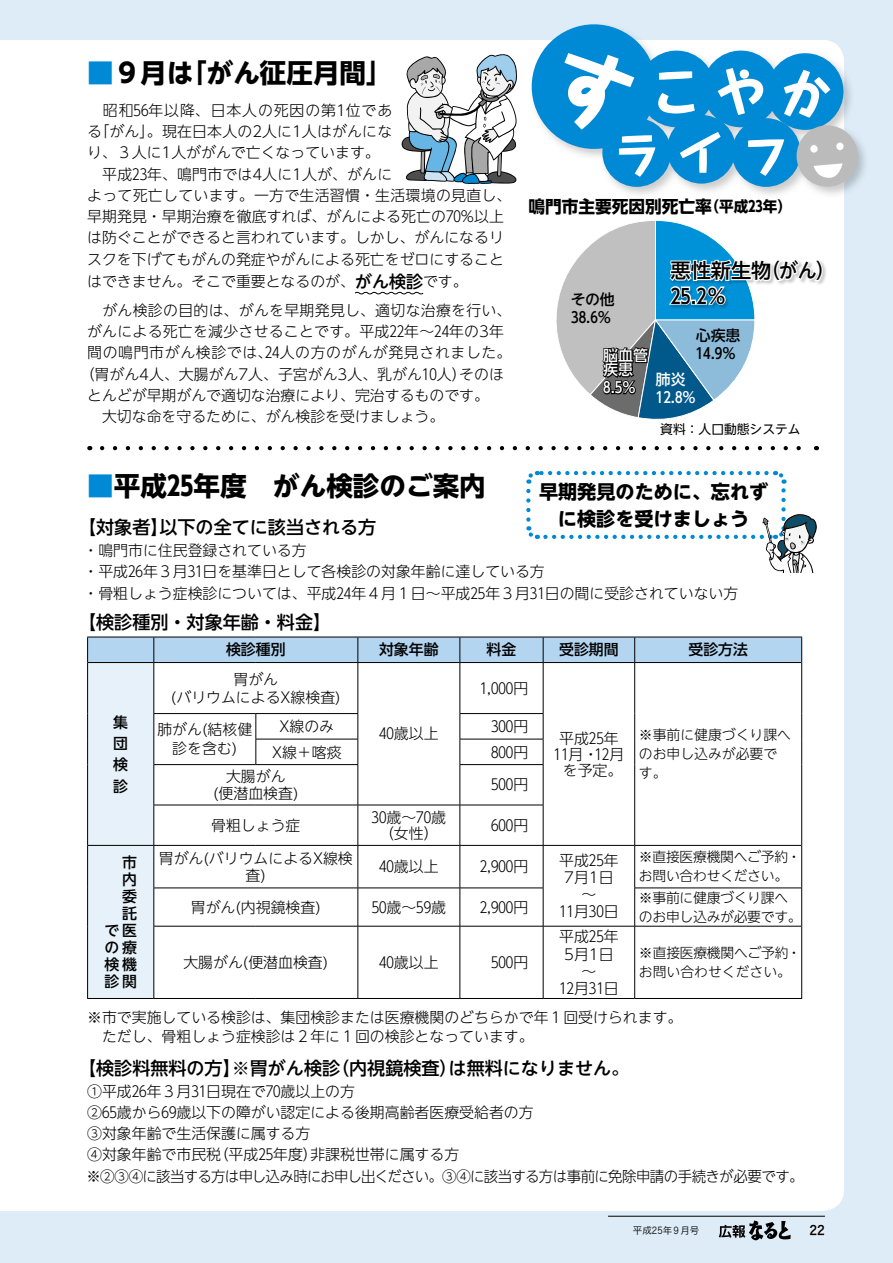
<style>
.page{position:relative;width:893px;height:1263px;background:#ddecf7}
.page>*{position:absolute;margin:0;border:0;box-sizing:border-box;transform-origin:0 0}
.t1{font:700 26.55px "UD Shin Go NT Pro";color:#000}
.t2{font:500 20.25px/25.5px "UD Shin Go NT Pro";color:#000}
.t3{font:500 20.25px "UD Shin Go NT Pro";color:#000;scale:.94 1}
.t4{font:700 19.2px/26.5px "UD Shin Go NT Pro";color:#000;text-align:center}
.t5{font:500 18px "UD Shin Go NT Pro";color:#000}
.t6{font:700 16.95px "UD Shin Go NT Pro";color:#000}
.t7{font:500 16.95px "UD Shin Go NT Pro";color:#000}
.t8{font:15px/18px "UD Shin Go NT Pro Medium 90 pv RKSJ H";color:#000}
.t9{font:15px/18px "UD Shin Go NT Pro Medium 90 pv RKSJ H";color:#fff}
.t10{font:300 14.85px/17px "UD Shin Go NT Pro";color:#000}
.t11{font:300 14.85px/28.7px "UD Shin Go NT Pro";letter-spacing:.02em;color:#000}
.t12{font:300 14.85px/21.3px "UD Shin Go NT Pro";letter-spacing:-.045em;color:#000}
.t13{font:500 14.85px/17px "UD Shin Go NT Pro";color:#000;text-align:justify}
.t14{font:300 14.85px "UD Shin Go NT Pro";letter-spacing:.06em;color:#000}
.t15{font:300 14.85px "UD Shin Go NT Pro";letter-spacing:.045em;color:#000}
.t16{font:700 14.85px "UD Shin Go NT Pro";color:#000}
.t17{font:300 13.8px/19.2px "UD Shin Go NT Pro";letter-spacing:-.02em;color:#000}
.t18{font:300 13.8px/19.2px "UD Shin Go NT Pro";color:#000}
.t19{font:12.75px "UD Shin Go NT Pro";color:#000}
.t20{font:12.75px "Hira Kaku Pro W6";color:#000;scale:.85 1}
.t21{font:9.6px "Hira Kaku Pro W3";color:#000}
.s1{color:#0089d5}
.s2{font-weight:300;font-size:14.85px}
</style>
<div class="page">
<div style="left:0;top:40px;width:844px;height:1171px;background:#fff"></div>
<img style="left:529px;top:40px;width:315px;height:158px">
<div style="left:602px;top:118px;width:69px;height:69px;background:#0089d5;border-radius:50%"></div>
<svg style="left:667px;top:115px;width:69px;height:69px"></svg>
<div style="left:732px;top:118px;width:68px;height:69px;background:#0089d5;border-radius:50%"></div>
<div style="left:797px;top:125px;width:61px;height:62px;background:#bbb;border-radius:50%"></div>
<div style="left:836px;top:143px;width:8px;height:7px;background:#dcdcdc;border-radius:50%"></div>
<svg style="left:523px;top:24px;width:320px;height:154px"></svg>
<svg style="left:354px;top:291px;width:70px;height:4px"></svg>
<svg style="left:102px;top:446px;width:708px;height:4px;background:#bcbcbc"></svg>
<img style="left:824px;top:259px;width:3px;height:50px">
<svg style="left:556px;top:220px;width:268px;height:200px;background:#afc8d6"></svg>
<svg style="left:87px;top:637px;width:715px;height:361px;background:#f1f4f6"></svg>
<hr style="left:801px;top:765px;width:1px;height:40px;background:#000">
<hr style="left:801px;top:805px;width:1px;height:40px;background:#000">
<hr style="left:87px;top:845px;width:1px;height:43px;background:#000">
<hr style="left:87px;top:888px;width:1px;height:38px;background:#000">
<hr style="left:87px;top:926px;width:1px;height:72px;background:#000">
<hr style="left:87px;top:998px;width:67px;height:1px;background:#000">
<hr style="left:801px;top:845px;width:1px;height:43px;background:#000">
<hr style="left:801px;top:888px;width:1px;height:38px;background:#000">
<hr style="left:801px;top:926px;width:1px;height:72px;background:#000">
<hr style="left:154px;top:998px;width:102px;height:1px;background:#000">
<hr style="left:256px;top:998px;width:102px;height:1px;background:#000">
<hr style="left:358px;top:998px;width:102px;height:1px;background:#000">
<hr style="left:460px;top:998px;width:83px;height:1px;background:#000">
<hr style="left:543px;top:998px;width:92px;height:1px;background:#000">
<hr style="left:635px;top:998px;width:167px;height:1px;background:#000">
<svg style="left:523px;top:468px;width:307px;height:104px;background:#eff4f7"></svg>
<svg style="left:402px;top:54px;width:115px;height:130px;background:#bbc4c9"></svg>
<svg style="left:809px;top:1224px;width:16px;height:12px"></svg>
<hr style="left:608px;top:1216px;width:217px;height:1px;background:#000">
<svg style="left:719px;top:1220px;width:72px;height:20px"></svg>
<h1 class="t1" style="left:180px;top:51px;width:214px">「がん征圧月間「</h1>
<h1 class="t1" style="left:87px;top:51px;width:108px"><span class="s1">■</span>９月は</h1>
<p class="t14" style="left:87px;top:98px;width:307px">　昭和₅₆年以降、日本人の死因の第1位であ</p>
<p class="t10" style="left:87px;top:122px;width:307px">「るがん」。現在日本人の2人に1人はがんにな</p>
<p class="t10" style="left:87px;top:144px;width:294px">り、３人に1人ががんで亡くなっています。</p>
<p class="t10" style="left:87px;top:165px;width:307px">　平成₂3年、鳴門市では4人に1人が、がんに</p>
<p class="t11" style="left:87px;top:180px;width:426px">よって死亡しています。一方で生活習慣・生活環境の見直し、</p>
<p class="t10" style="left:87px;top:208px;width:418px">早期発見・早期治療を徹底すれば、がんによる死亡の₇0%以上</p>
<p class="t10" style="left:87px;top:229px;width:418px">は防ぐことができると言われています。しかし、がんになるリ</p>
<p class="t10" style="left:87px;top:250px;width:418px">スクを下げてもがんの発症やがんによる死亡をゼロにすること</p>
<p class="t10" style="left:453px;top:272px;width:16px">。</p>
<p class="t7" style="left:355px;top:268px;width:99px">がん検診<span class="s2">です</span></p>
<p class="t11" style="left:87px;top:267px;width:426px">はできません。そこで重要となるのが、<br>　がん検診の目的は、がんを早期発見し、適切な治療を行い、</p>
<p class="t10" style="left:265px;top:320px;width:248px;line-height:21.3px;text-indent:-178px">がんによる死亡を減少させることです。平成₂₂年〜₂4年の3年<br>₂4人の方のがんが発見されました。</p>
<p class="t15" style="left:87px;top:341px;width:187px">間の鳴門市がん検診では、</p>
<p class="t10" style="left:87px;top:363px;width:403px;line-height:21.3px;text-indent:-7px">（胃がん4人、大腸がん7人、子宮がん3人、乳がん₁0人）<br>とんどが早期がんで適切な治療により、完治するものです。</p>
<p class="t10" style="left:459px;top:365px;width:46px">そのほ</p>
<p class="t10" style="left:87px;top:407px;width:359px">　大切な命を守るために、がん検診を受けましょう。</p>
<p class="t6" style="left:528px;top:192px;width:185px">鳴門市主要死因別死亡率</p>
<p class="t16" style="left:704px;top:194px;width:89px">（平成₂₃年(</p>
<p class="t8" style="left:571px;top:290px;width:46px">その他<br>38.6%</p>
<p class="t9" style="left:603px;top:348px;width:46px;line-height:14.2px">脳血管疾患</p>
<p class="t9" style="left:603px;top:378px;width:34px">8.5%</p>
<h2 class="t3" style="left:761px;top:254px;width:80px">（がん(</h2>
<h2 class="t2" style="left:670px;top:257px;width:102px">悪性新生物<br>2₅.2％</h2>
<p class="t8" style="left:696px;top:326px;width:46px">心疾患<br>14.9%</p>
<p class="t9" style="left:656px;top:370px;width:41px">肺炎<br>12.8%</p>
<p class="t19" style="left:660px;top:419px;width:142px">資料：人口動態システム</p>
<h1 class="t1" style="left:87px;top:465px;width:400px"><span class="s1">■</span>平成₂₅年度　がん検診のご案内</h1>
<p class="t5" style="left:159px;top:513px;width:218px">以下の全てに該当される方</p>
<p class="t4" style="left:539px;top:478px;width:231px">早期発見のために、忘れずに検診を受けましょう</p>
<p class="t5" style="left:78px;top:513px;width:92px">【対象者】</p>
<p class="t10" style="left:83px;top:539px;width:656px;line-height:21.3px">・鳴門市に住民登録されている方<br>・平成₂₆年３月3₁日を基準日として各検診の対象年齢に達している方<br>・骨粗しょう症検診については、平成₂4年４月１日〜平成₂₅年３月3₁日の間に受診されていない方</p>
<p class="t5" style="left:78px;top:607px;width:254px">【検診種別・対象年齢・料金【</p>
<p class="t13" style="left:113px;top:711px;width:16px;line-height:21.3px">集団検診</p>
<p class="t13" style="left:226px;top:641px;width:61px">検診種別</p>
<p class="t10" style="left:171px;top:669px;width:171px;line-height:18px;text-align:center">胃がん<br>(バリウムによるX線検査(</p>
<p class="t13" style="left:379px;top:641px;width:61px">対象年齢</p>
<p class="t13" style="left:487px;top:641px;width:31px">料金</p>
<p class="t10" style="left:480px;top:679px;width:50px">₁,000円</p>
<p class="t10" style="left:280px;top:717px;width:56px">X線のみ</p>
<p class="t10" style="left:157px;top:719px;width:96px;line-height:19.2px;text-align:center">肺がん(結核健診を含む(</p>
<p class="t10" style="left:491px;top:717px;width:39px">300円</p>
<p class="t10" style="left:379px;top:725px;width:61px">40歳以上</p>
<p class="t10" style="left:226px;top:739px;width:117px;line-height:24.5px;text-indent:46px">X線＋喀痰大腸がん</p>
<p class="t10" style="left:491px;top:743px;width:39px">₈00円</p>
<p class="t10" style="left:491px;top:776px;width:39px">₅00円</p>
<p class="t10" style="left:213px;top:784px;width:87px">(便潜血検査)</p>
<p class="t10" style="left:372px;top:808px;width:76px">30歳〜₇0歳</p>
<p class="t10" style="left:211px;top:816px;width:91px">骨粗しょう症</p>
<p class="t10" style="left:491px;top:816px;width:39px">₆00円</p>
<p class="t10" style="left:379px;top:824px;width:61px">（女性）</p>
<p class="t13" style="left:559px;top:641px;width:61px">受診期間</p>
<p class="t10" style="left:594px;top:729px;width:31px;line-height:15.9px;text-indent:-35px">平成₂₅年<br>₁₂月</p>
<p class="t10" style="left:563px;top:745px;width:61px;line-height:15.9px;text-indent:-9px">₁₁月・<br>を予定。</p>
<p class="t13" style="left:104px;top:853px;width:34px">　市　内　委　託で医の療検機診関</p>
<p class="t10" style="left:159px;top:849px;width:196px">胃がん(バリウムによるX線検</p>
<p class="t10" style="left:559px;top:851px;width:61px">平成₂₅年</p>
<p class="t10" style="left:379px;top:858px;width:61px">40歳以上</p>
<p class="t10" style="left:480px;top:858px;width:50px">₂,₉00円</p>
<p class="t10" style="left:246px;top:866px;width:22px">査)</p>
<p class="t10" style="left:559px;top:868px;width:61px;text-align:center">7月1日〜<br>₁₁月30日</p>
<p class="t10" style="left:191px;top:898px;width:132px">胃がん(内視鏡検査)</p>
<p class="t10" style="left:372px;top:898px;width:76px">₅0歳〜₅₉歳</p>
<p class="t10" style="left:480px;top:898px;width:50px">₂,₉00円</p>
<p class="t10" style="left:559px;top:928px;width:61px;text-align:center">平成₂₅年<br>5月1日〜<br>₁₂月3₁日</p>
<p class="t10" style="left:183px;top:953px;width:146px">大腸がん(便潜血検査)</p>
<p class="t10" style="left:379px;top:953px;width:61px">40歳以上</p>
<p class="t10" style="left:491px;top:953px;width:39px">₅00円</p>
<p class="t13" style="left:688px;top:641px;width:61px">受診方法</p>
<p class="t18" style="left:639px;top:725px;width:154px">※事前に健康づくり課へのお申し込みが必要です。</p>
<p class="t17" style="left:639px;top:847px;width:163px">※直接医療機関へご予約・お問い合わせください。</p>
<p class="t17" style="left:639px;top:887px;width:151px">※事前に健康づくり課へ</p>
<p class="t17" style="left:639px;top:906px;width:164px">のお申し込みが必要です。</p>
<p class="t17" style="left:639px;top:943px;width:163px">※直接医療機関へご予約・お問い合わせください。</p>
<p class="t10" style="left:87px;top:1008px;width:597px;line-height:18.6px">※市で実施している検診は、集団検診または医療機関のどちらかで年１回受けられます。　ただし、骨粗しょう症検診は２年に１回の検診となっています。</p>
<p class="t5" style="left:449px;top:1053px;width:182px">は無料になりません。</p>
<p class="t5" style="left:78px;top:1053px;width:264px">【検診料無料の方】※胃がん検診</p>
<p class="t10" style="left:87px;top:1082px;width:269px">①平成₂₆年３月3₁日現在で₇0歳以上の方</p>
<p class="t10" style="left:87px;top:1103px;width:448px">②₆₅歳から₆₉歳以下の障がい認定による後期高齢者医療受給者の方</p>
<p class="t10" style="left:87px;top:1124px;width:225px">③対象年齢で生活保護に属する方</p>
<p class="t10" style="left:310px;top:1146px;width:150px">非課税世帯に属する方</p>
<p class="t5" style="left:331px;top:1053px;width:128px">（内視鏡検査）</p>
<p class="t12" style="left:87px;top:1143px;width:719px">④対象年齢で市民税<br>※②③④に該当する方は申し込み時にお申し出ください。③④に該当する方は事前に免除申請の手続きが必要です。</p>
<p class="t10" style="left:214px;top:1146px;width:106px">（平成₂₅年度）</p>
<p class="t21" style="left:633px;top:1222px;width:68px">平成25年９月号</p>
<p class="t20" style="left:809px;top:1219px;width:20px">22</p>
</div>
